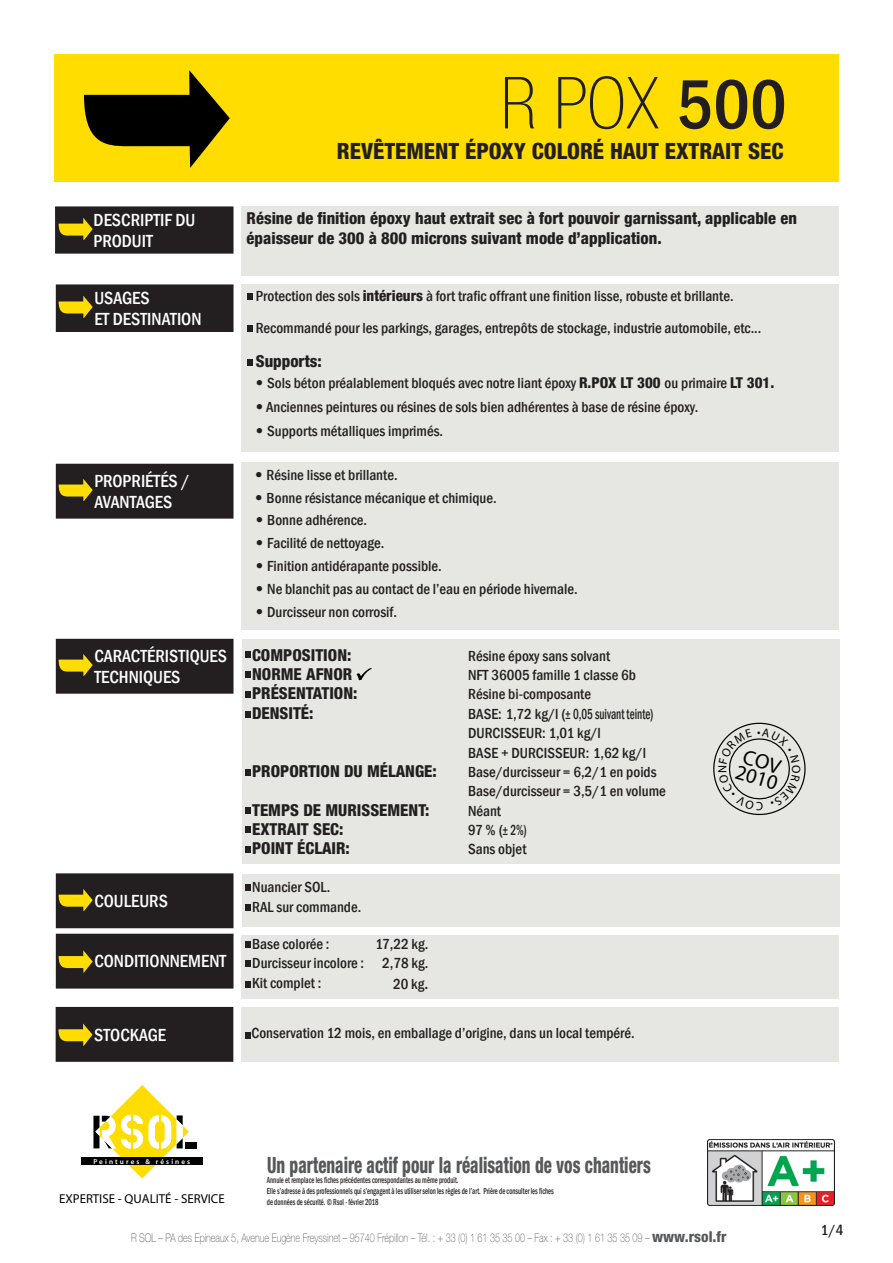
<style>
.page{position:relative;width:893px;height:1263px;background:#fff}
.page>*{position:absolute;margin:0;border:0;box-sizing:border-box;transform-origin:0 0}
.t1{font:100 condensed 72px "Helvetica Neue LT Std";color:#231f20}
.t2{font:800 condensed 22.5px "Helvetica Neue LT Std";color:#57585a;scale:.75 1}
.t3{font:800 condensed 22.5px "Helvetica Neue LT Std";color:#231f20}
.t4{font:21px "Times";color:#000}
.t5{font:500 condensed 18px "Franklin Gothic";color:#fff}
.t6{font:800 condensed 16.5px "Helvetica Neue LT Std";color:#231f20}
.t7{font:500 condensed 15px "Franklin Gothic";color:#231f20}
.t8{font:700 condensed 12.9px "Helvetica Neue";color:#000}
.t9{font:12.15px "Times";color:#000}
.t10{font:100 12px "Helvetica Neue LT Std";color:#57585a;scale:.75 1}
.t11{font:500 condensed 9px/10.8px "Franklin Gothic";color:#231f20;scale:.75 1}
.t12{font:600 7.2px "Myriad Pro";letter-spacing:.3em;color:#fff}
.s1{font-family:"Franklin Gothic";font-weight:500}
.s2{font-family:"Helvetica Neue LT Std";font-weight:800}
.s3{font-size:16.5px}
.s4{font-weight:800;font-stretch:condensed;font-size:15px}
</style>
<div class="page">
<img style="left:707px;top:1139px;width:128px;height:67px">
<div style="left:185px;top:1142px;width:12px;height:6px;background:#000"></div>
<svg style="left:93px;top:1085px;width:96px;height:93px"></svg>
<div style="left:82px;top:1157px;width:121px;height:8px;background:#000"></div>
<div style="left:241px;top:1007px;width:598px;height:55px;background:#e6e6e2"></div>
<div style="left:241px;top:935px;width:598px;height:63px;background:#e6e6e2"></div>
<div style="left:242px;top:874px;width:597px;height:53px;background:#e6e6e2"></div>
<div style="left:242px;top:639px;width:597px;height:225px;background:#e6e6e2"></div>
<div style="left:242px;top:462px;width:597px;height:168px;background:#e6e6e2"></div>
<div style="left:242px;top:284px;width:597px;height:168px;background:#e6e6e2"></div>
<div style="left:242px;top:206px;width:597px;height:70px;background:#e6e6e2"></div>
<div style="left:54px;top:54px;width:785px;height:128px;background:#fd0"></div>
<svg style="left:84px;top:70px;width:146px;height:98px"></svg>
<div style="left:56px;top:207px;width:177px;height:46px;background:#231f20"></div>
<div style="left:55px;top:206px;width:179px;height:48px;border:2px solid #231f20"></div>
<svg style="left:59px;top:218px;width:34px;height:22px"></svg>
<div style="left:57px;top:285px;width:176px;height:46px;background:#231f20"></div>
<div style="left:56px;top:284px;width:178px;height:48px;border:2px solid #231f20"></div>
<svg style="left:59px;top:296px;width:34px;height:21px"></svg>
<div style="left:247px;top:293px;width:6px;height:7px;background:#231f20"></div>
<div style="left:247px;top:325px;width:6px;height:7px;background:#231f20"></div>
<svg style="left:247px;top:359px;width:5px;height:6px"></svg>
<div style="left:57px;top:639px;width:176px;height:54px;background:#231f20"></div>
<div style="left:56px;top:639px;width:178px;height:55px;border:2px solid #231f20"></div>
<svg style="left:59px;top:654px;width:34px;height:22px"></svg>
<svg style="left:245px;top:651px;width:5px;height:7px"></svg>
<svg style="left:357px;top:668px;width:15px;height:12px"></svg>
<svg style="left:245px;top:671px;width:5px;height:7px"></svg>
<svg style="left:245px;top:691px;width:5px;height:7px"></svg>
<svg style="left:245px;top:711px;width:5px;height:6px"></svg>
<svg style="left:245px;top:769px;width:5px;height:7px"></svg>
<svg style="left:245px;top:807px;width:5px;height:6px"></svg>
<svg style="left:245px;top:827px;width:5px;height:6px"></svg>
<svg style="left:245px;top:846px;width:5px;height:6px"></svg>
<div style="left:57px;top:934px;width:176px;height:54px;background:#231f20"></div>
<svg style="left:59px;top:950px;width:34px;height:22px"></svg>
<svg style="left:245px;top:941px;width:5px;height:7px"></svg>
<svg style="left:245px;top:960px;width:5px;height:7px"></svg>
<div style="left:57px;top:464px;width:176px;height:54px;background:#231f20"></div>
<div style="left:56px;top:464px;width:178px;height:55px;border:2px solid #231f20"></div>
<svg style="left:59px;top:479px;width:34px;height:22px"></svg>
<div style="left:57px;top:874px;width:176px;height:53px;background:#231f20"></div>
<div style="left:56px;top:873px;width:178px;height:55px;border:2px solid #231f20"></div>
<svg style="left:59px;top:889px;width:34px;height:22px"></svg>
<svg style="left:245px;top:982px;width:5px;height:6px"></svg>
<svg style="left:245px;top:884px;width:5px;height:6px"></svg>
<svg style="left:245px;top:905px;width:5px;height:6px"></svg>
<div style="left:56px;top:1008px;width:177px;height:53px;background:#231f20"></div>
<div style="left:56px;top:1007px;width:177px;height:55px;border:2px solid #231f20"></div>
<svg style="left:58px;top:1023px;width:35px;height:22px"></svg>
<svg style="left:245px;top:1033px;width:5px;height:6px"></svg>
<svg style="left:713px;top:722px;width:93px;height:94px"></svg>
<p class="t1" style="left:501px;top:63px;width:288px">R POX <span class="s1">500</span></p>
<p class="t3" style="left:337px;top:137px;width:448px">REVÊTEMENT ÉPOXY COLORÉ HAUT EXTRAIT SEC</p>
<p class="t5" style="left:94px;top:208px;width:103px">DESCRIPTIF DU</p>
<p class="t5" style="left:94px;top:229px;width:61px">PRODUIT</p>
<p class="t5" style="left:94px;top:286px;width:57px">USAGES</p>
<p class="t5" style="left:94px;top:307px;width:109px">ET DESTINATION</p>
<p class="t5" style="left:94px;top:469px;width:97px">PROPRIÉTÉS /</p>
<p class="t5" style="left:94px;top:490px;width:79px">AVANTAGES</p>
<p class="t5" style="left:94px;top:644px;width:134px">CARACTÉRISTIQUES</p>
<p class="t5" style="left:94px;top:665px;width:88px">TECHNIQUES</p>
<p class="t5" style="left:94px;top:889px;width:75px">COULEURS</p>
<p class="t5" style="left:94px;top:950px;width:133px">CONDITIONNEMENT</p>
<p class="t6" style="left:247px;top:208px;width:552px">Résine de finition époxy haut extrait sec à fort pouvoir garnissant, applicable en</p>
<p class="t6" style="left:247px;top:228px;width:417px">épaisseur de 300 à 800 microns suivant mode d’application.</p>
<p class="t7" style="left:256px;top:286px;width:479px">Protection des sols <span class="s2">intérieurs</span> à fort trafic offrant une finition lisse, robuste et brillante.</p>
<p class="t7" style="left:256px;top:318px;width:507px">Recommandé pour les parkings, garages, entrepôts de stockage, industrie automobile, etc...</p>
<p class="t6" style="left:256px;top:351px;width:68px">Supports:</p>
<p class="t7" style="left:256px;top:373px;width:520px"><span class="s2">•</span> Sols béton préalablement bloqués avec notre liant époxy <span class="s2">R.POX LT 300</span> ou primaire <span class="s2">LT 301.</span></p>
<p class="t7" style="left:256px;top:397px;width:444px"><span class="s2">•</span> Anciennes peintures ou résines de sols bien adhérentes à base de résine époxy.</p>
<p class="t7" style="left:256px;top:421px;width:189px"><span class="s2">•</span> Supports métalliques imprimés.</p>
<p class="t7" style="left:255px;top:465px;width:144px"><span class="s2">•</span> Résine lisse et brillante.</p>
<p class="t7" style="left:255px;top:488px;width:243px"><span class="s2">•</span> Bonne résistance mécanique et chimique.</p>
<p class="t7" style="left:256px;top:511px;width:113px"><span class="s2">•</span> Bonne adhérence.</p>
<p class="t7" style="left:256px;top:533px;width:130px"><span class="s2">•</span> Facilité de nettoyage.</p>
<p class="t7" style="left:256px;top:556px;width:187px"><span class="s2">•</span> Finition antidérapante possible.</p>
<p class="t7" style="left:256px;top:579px;width:323px"><span class="s2">•</span> Ne blanchit pas au contact de l’eau en période hivernale.</p>
<p class="t7" style="left:256px;top:602px;width:143px"><span class="s2">•</span> Durcisseur non corrosif.</p>
<p class="t6" style="left:252px;top:644px;width:101px">COMPOSITION:</p>
<p class="t7" style="left:468px;top:646px;width:144px">Résine époxy sans solvant</p>
<p class="t6" style="left:252px;top:664px;width:102px">NORME AFNOR</p>
<p class="t7" style="left:468px;top:665px;width:169px">NFT 36005 famille 1 classe 6b</p>
<p class="t6" style="left:252px;top:683px;width:107px">PRÉSENTATION:</p>
<p class="t7" style="left:468px;top:684px;width:124px">Résine bi-composante</p>
<p class="t6" style="left:252px;top:703px;width:63px">DENSITÉ:</p>
<p class="t7" style="left:468px;top:704px;width:187px">BASE: 1,72 kg/l (± 0,05 suivant teinte)</p>
<p class="t7" style="left:468px;top:723px;width:134px">DURCISSEUR: 1,01 kg/l</p>
<p class="t7" style="left:468px;top:743px;width:179px">BASE + DURCISSEUR: 1,62 kg/l</p>
<p class="t7" style="left:468px;top:781px;width:199px">Base/durcisseur = 3,5/1 en volume</p>
<p class="t6" style="left:252px;top:761px;width:186px">PROPORTION DU MÉLANGE:</p>
<p class="t7" style="left:468px;top:762px;width:190px">Base/durcisseur = 6,2/1 en poids</p>
<p class="t6" style="left:252px;top:800px;width:179px">TEMPS DE MURISSEMENT:</p>
<p class="t7" style="left:468px;top:801px;width:34px">Néant</p>
<p class="t6" style="left:252px;top:819px;width:93px">EXTRAIT SEC:</p>
<p class="t7" style="left:468px;top:820px;width:60px">97 % (± 2%)</p>
<p class="t6" style="left:252px;top:838px;width:99px">POINT ÉCLAIR:</p>
<p class="t7" style="left:468px;top:840px;width:60px">Sans objet</p>
<p class="t7" style="left:252px;top:877px;width:79px">Nuancier SOL.</p>
<p class="t7" style="left:252px;top:897px;width:111px">RAL sur commande.</p>
<p class="t7" style="left:252px;top:934px;width:79px">Base colorée :</p>
<p class="t7" style="left:252px;top:953px;width:113px">Durcisseur incolore :</p>
<p class="t7" style="left:252px;top:973px;width:71px">Kit complet :</p>
<p class="t7" style="left:376px;top:934px;width:54px">17,22 kg.</p>
<p class="t7" style="left:382px;top:953px;width:48px">2,78 kg.</p>
<p class="t7" style="left:393px;top:974px;width:37px">20 kg<span class="s3">.</span></p>
<p class="t9" style="left:757px;top:724px;width:5px">•</p>
<p class="t9" style="left:715px;top:773px;width:10px;rotate:-90deg">N</p>
<p class="t4" style="left:740px;top:758px;width:45px;rotate:16deg">2010</p>
<p class="t9" style="left:763px;top:813px;width:9px;rotate:-180deg">C</p>
<p class="t9" style="left:804px;top:765px;width:10px;rotate:90deg">O</p>
<p class="t5" style="left:94px;top:1023px;width:74px">STOCKAGE</p>
<p class="t7" style="left:251px;top:1023px;width:385px">Conservation 12 mois, en emballage d’origine, dans un local tempéré.</p>
<p class="t12" style="left:93px;top:1157px;width:98px">Peintures &amp; résines</p>
<p class="t8" style="left:59px;top:1191px;width:167px">EXPERTISE - QUALITÉ - SERVICE</p>
<p class="t2" style="left:267px;top:1150px;width:513px">Un partenaire actif pour la réalisation de vos chantiers</p>
<p class="t11" style="left:267px;top:1175px;width:384px">Annule et remplace les fiches précédentes correspondantes au même produit.<br>Elle s’adresse à des professionnels qui s’engagent à les utiliser selon les règles de l’art. Prière de consulter les fiches de données de sécurité. © Rsol - février 2018</p>
<p class="t10" style="left:131px;top:1231px;width:795px">R SOL – PA des Epineaux 5, Avenue Eugène Freyssinet – 95740 Frépillon – Tél. : + 33 (0) 1 61 35 35 00 – Fax : + 33 (0) 1 61 35 35 09 – <span class="s4">www.rsol.fr</span></p>
<p class="t7" style="left:821px;top:1220px;width:24px">1/4</p>
</div>
